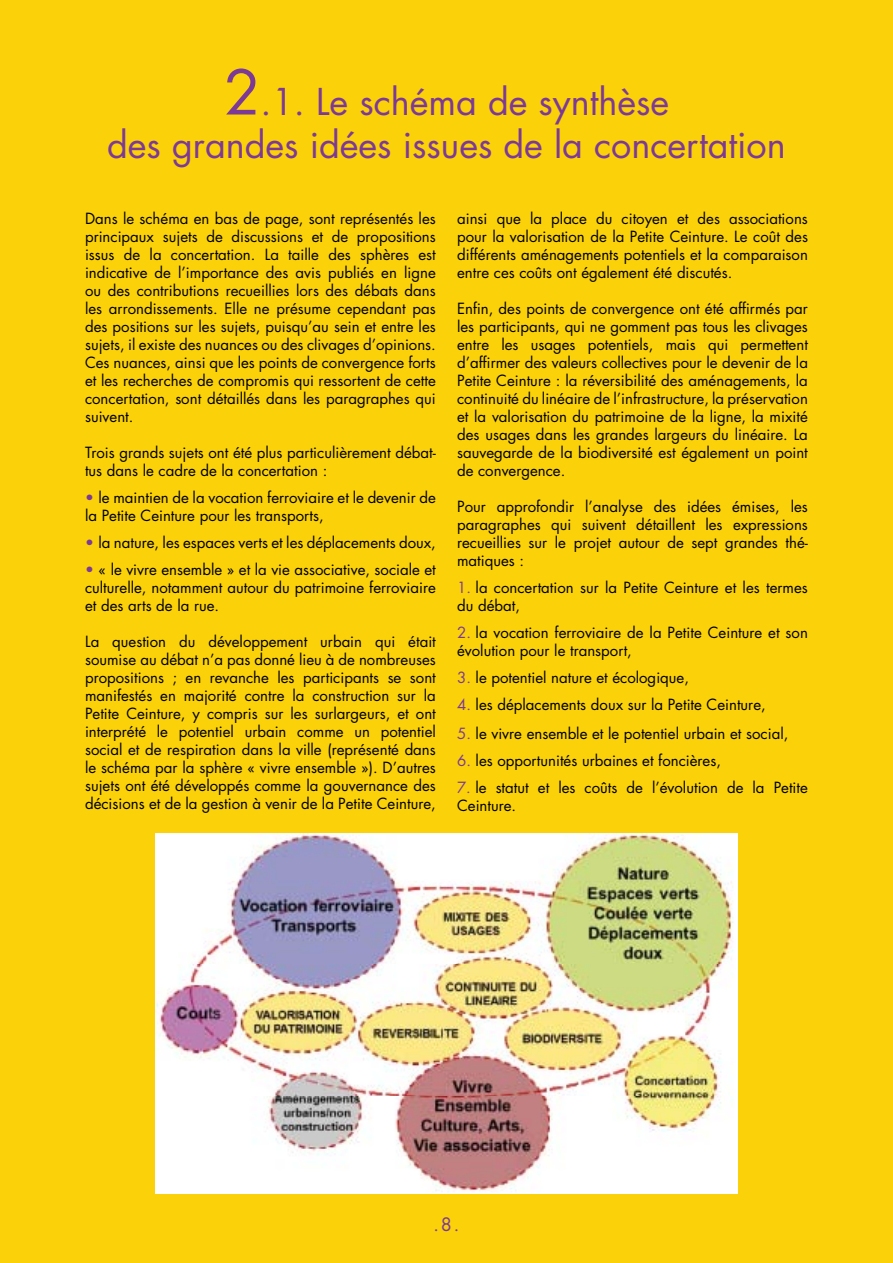
<style>
.page{position:relative;width:893px;height:1263px;background:#fbd109}
.page>*{position:absolute;margin:0;border:0;box-sizing:border-box;transform-origin:0 0}
.t1{font:36px/43.2px "Futura";color:#7c3996;text-align:center}
.t2{font:18px "Futura";color:#7c3996}
.t3{font:15px/18px "Futura";color:#000;text-align:justify}
.s1{font-size:60px}
.s2{color:#7c3996}
</style>
<div class="page">
<img style="left:155px;top:833px;width:583px;height:360px">
<h1 class="t1" style="left:107px;top:80px;width:680px"><span class="s1">2</span>.1. Le schéma de synthèse<br>des grandes idées issues de la concertation</h1>
<p class="t3" style="left:85px;top:210px;width:352px">Dans le schéma en bas de page, sont représentés les principaux sujets de discussions et de propositions issus de la concertation. La taille des sphères est indicative de l’importance des avis publiés en ligne ou des contributions recueillies lors des débats dans les arrondissements. Elle ne présume cependant pas des positions sur les sujets, puisqu’au sein et entre les sujets, il existe des nuances ou des clivages d’opinions.<br>Ces nuances, ainsi que les points de convergence forts et les recherches de compromis qui ressortent de cette concertation, sont détaillés dans les paragraphes qui suivent.</p>
<p class="t3" style="left:85px;top:444px;width:352px">Trois grands sujets ont été plus particulièrement débat&shy;tus dans le cadre de la concertation :</p>
<p class="t3" style="left:85px;top:489px;width:352px"><span class="s2">•</span> le maintien de la vocation ferroviaire et le devenir de la Petite Ceinture pour les transports,</p>
<p class="t3" style="left:85px;top:534px;width:352px"><span class="s2">•</span> la nature, les espaces verts et les déplacements doux,</p>
<p class="t3" style="left:85px;top:561px;width:352px"><span class="s2">•</span> « le vivre ensemble » et la vie associative, sociale et culturelle, notamment autour du patrimoine ferroviaire et des arts de la rue.</p>
<p class="t3" style="left:85px;top:633px;width:352px">La question du développement urbain qui était soumise au débat n’a pas donné lieu à de nombreuses propositions ; en revanche les participants se sont manifestés en majorité contre la construction sur la Petite Ceinture, y compris sur les surlargeurs, et ont interprété le potentiel urbain comme un potentiel social et de respiration dans la ville (représenté dans le schéma par la sphère « vivre ensemble »). D’autres sujets ont été développés comme la gouvernance des décisions et de la gestion à venir de la Petite Ceinture,</p>
<p class="t3" style="left:457px;top:210px;width:352px">ainsi que la place du citoyen et des associations pour la valorisation de la Petite Ceinture. Le coût des différents aménagements potentiels et la comparaison entre ces coûts ont également été discutés.</p>
<p class="t3" style="left:457px;top:300px;width:352px">Enfin, des points de convergence ont été affirmés par les participants, qui ne gomment pas tous les clivages entre les usages potentiels, mais qui permettent d’affirmer des valeurs collectives pour le devenir de la Petite Ceinture : la réversibilité des aménagements, la continuité du linéaire de l’infrastructure, la préservation et la valorisation du patrimoine de la ligne, la mixité des usages dans les grandes largeurs du linéaire. La sauvegarde de la biodiversité est également un point de convergence.</p>
<p class="t3" style="left:457px;top:498px;width:352px">Pour approfondir l’analyse des idées émises, les paragraphes qui suivent détaillent les expressions recueillies sur le projet autour de sept grandes thé&shy;matiques :</p>
<p class="t3" style="left:457px;top:579px;width:352px"><span class="s2">1.</span> la concertation sur la Petite Ceinture et les termes du débat,</p>
<p class="t3" style="left:457px;top:624px;width:352px"><span class="s2">2.</span> la vocation ferroviaire de la Petite Ceinture et son évolution pour le transport,</p>
<p class="t3" style="left:457px;top:669px;width:233px"><span class="s2">3.</span> le potentiel nature et écologique,</p>
<p class="t3" style="left:457px;top:696px;width:310px"><span class="s2">4.</span> les déplacements doux sur la Petite Ceinture,</p>
<p class="t3" style="left:457px;top:724px;width:333px"><span class="s2">5.</span> le vivre ensemble et le potentiel urbain et social,</p>
<p class="t3" style="left:457px;top:751px;width:265px"><span class="s2">6.</span> les opportunités urbaines et foncières,</p>
<p class="t3" style="left:457px;top:778px;width:352px"><span class="s2">7.</span> le statut et les coûts de l’évolution de la Petite<br>Ceinture.</p>
<p class="t2" style="left:433px;top:1213px;width:28px">. 8 .</p>
</div>
